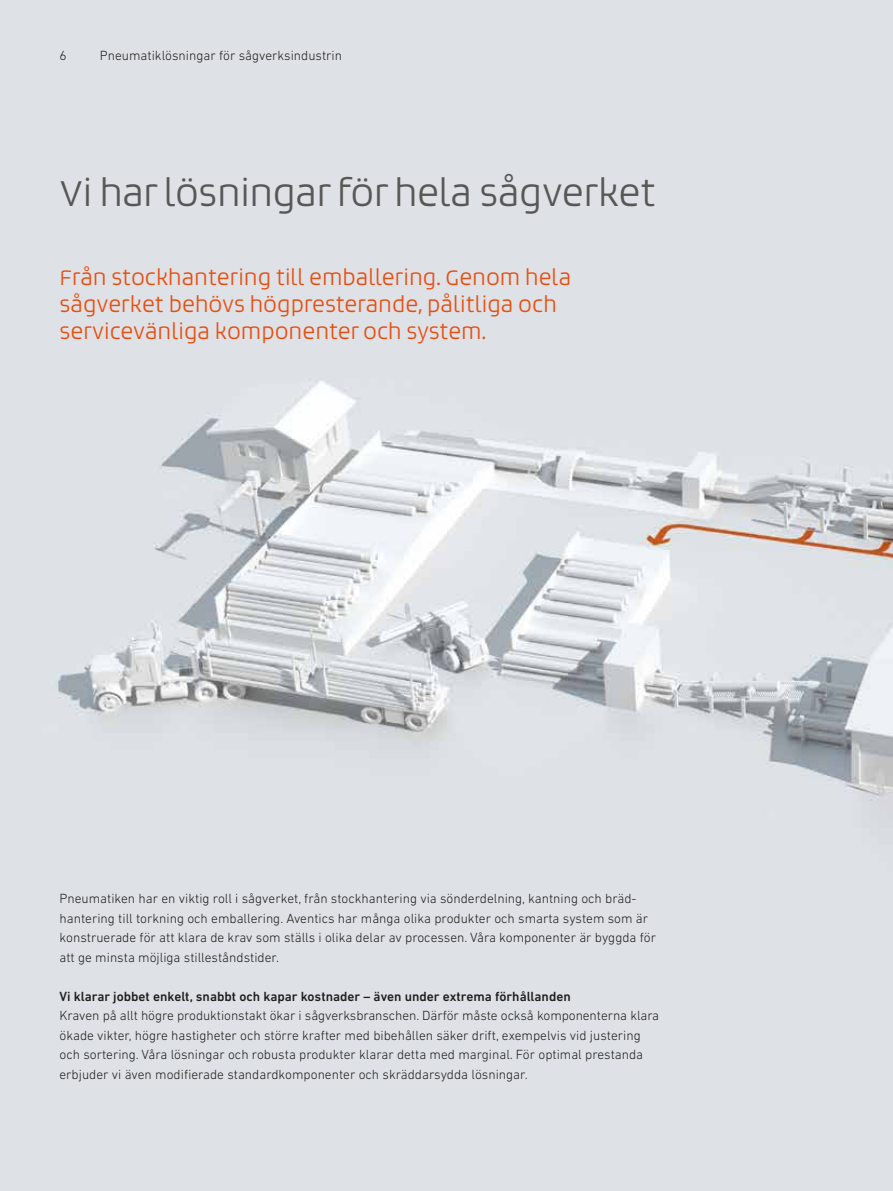
<style>
.page{position:relative;width:893px;height:1191px;background:#fff}
.page>*{position:absolute;margin:0;border:0;box-sizing:border-box;transform-origin:0 0}
.t1{font:300 36px "Bruum FY";letter-spacing:-.01em;color:#575756}
.t2{font:300 21px/27px "Bruum FY";color:#e94e0f}
.t3{font:300 13.5px/19.5px "DIN Next LT Pro";color:#1d1d1b}
.t4{font:500 13.5px "DIN Next LT Pro";color:#1d1d1b}
</style>
<div class="page">
<img style="left:0;top:0;width:893px;height:1191px">
<p class="t3" style="left:60px;top:45px;width:9px">6</p>
<p class="t3" style="left:100px;top:45px;width:244px">Pneumatiklösningar för sågverksindustrin</p>
<h1 class="t1" style="left:60px;top:170px;width:598px">Vi har lösningar för hela sågverket</h1>
<h2 class="t2" style="left:60px;top:263px;width:513px">Från stockhantering till emballering. Genom hela sågverket behövs högpresterande, pålitliga och servicevänliga komponenter och system.</h2>
<p class="t3" style="left:60px;top:889px;width:598px">Pneumatiken har en viktig roll i sågverket, från stockhantering via sönderdelning, kantning och bräd&shy;hantering till torkning och emballering. Aventics har många olika produkter och smarta system som är konstruerade för att klara de krav som ställs i olika delar av processen. Våra komponenter är byggda för att ge minsta möjliga stilleståndstider.</p>
<p class="t4" style="left:60px;top:988px;width:513px">Vi klarar jobbet enkelt, snabbt och kapar kostnader – även under extrema förhållanden</p>
<p class="t3" style="left:60px;top:1006px;width:601px">Kraven på allt högre produktionstakt ökar i sågverksbranschen. Därför måste också komponenterna klara ökade vikter, högre hastigheter och större krafter med bibehållen säker drift, exempelvis vid justering och sortering. Våra lösningar och robusta produkter klarar detta med marginal. För optimal prestanda erbjuder vi även modifierade standardkomponenter och skräddarsydda lösningar.</p>
</div>
